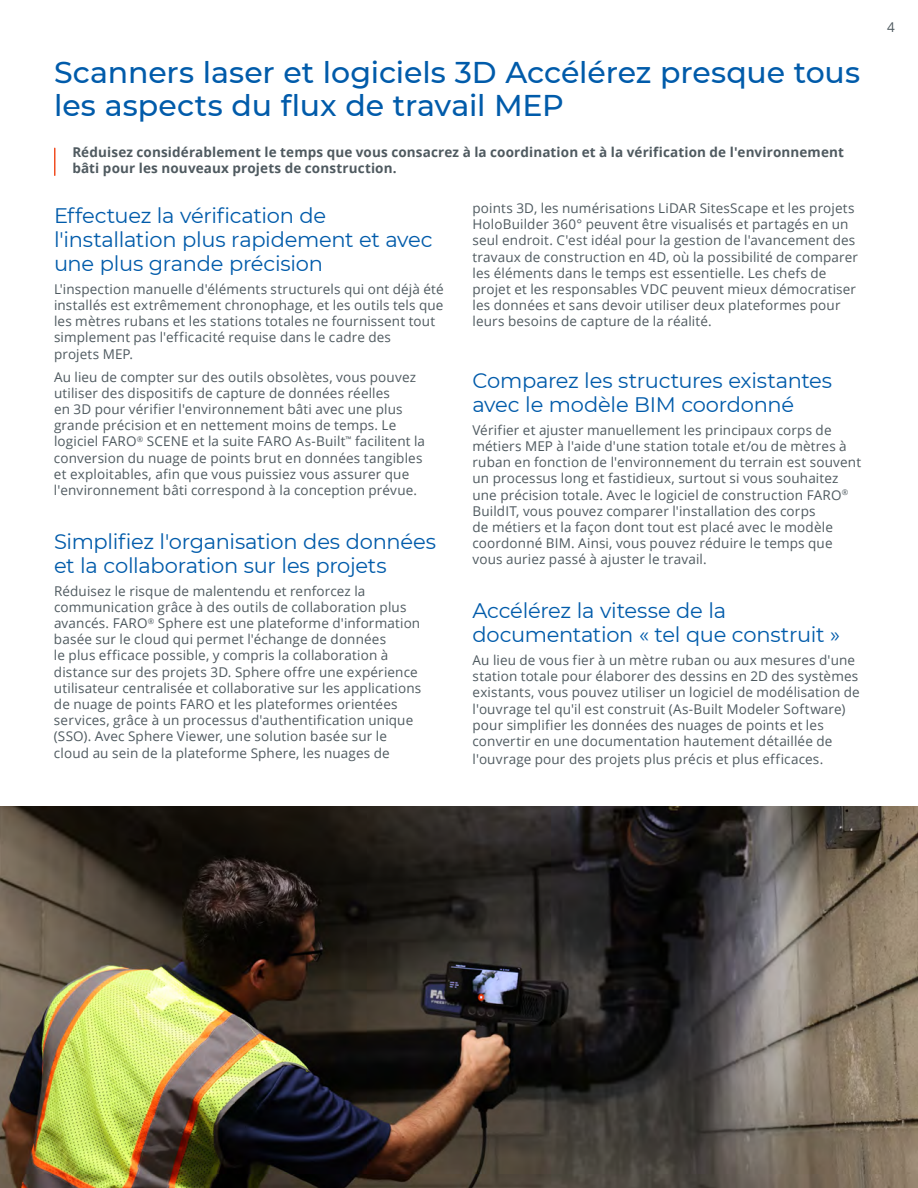
<style>
.page{position:relative;width:918px;height:1188px;background:#fff}
.page>*{position:absolute;margin:0;border:0;box-sizing:border-box;transform-origin:0 0}
.t1{font:500 30px/33px "Montserrat";letter-spacing:-.005em;color:#005baa}
.t2{font:21px/24px "Montserrat";letter-spacing:-.015em;color:#005baa}
.t3{font:13.5px/16.2px "Open Sans";letter-spacing:.01em;color:#4f5a60}
.t4{font:700 13.5px/16.2px "Open Sans";letter-spacing:.01em;color:#4f5a60}
</style>
<div class="page">
<img style="left:0;top:807px;width:918px;height:381px">
<hr style="left:54px;top:148px;width:2px;height:27px;background:#f04e23">
<h1 class="t1" style="left:54px;top:55px;width:808px">Scanners laser et logiciels 3D Accélérez presque tous les aspects du flux de travail MEP</h1>
<p class="t4" style="left:72px;top:144px;width:773px">Réduisez considérablement le temps que vous consacrez à la coordination et à la vérification de l'environnement bâti pour les nouveaux projets de construction.</p>
<h2 class="t2" style="left:54px;top:203px;width:380px">Effectuez la vérification de l'installation plus rapidement et avec une plus grande précision</h2>
<p class="t3" style="left:54px;top:281px;width:391px">L'inspection manuelle d'éléments structurels qui ont déjà été installés est extrêmement chronophage, et les outils tels que les mètres rubans et les stations totales ne fournissent tout simplement pas l'efficacité requise dans le cadre des<br>projets MEP.</p>
<p class="t3" style="left:54px;top:368px;width:373px">Au lieu de compter sur des outils obsolètes, vous pouvez utiliser des dispositifs de capture de données réelles<br>en 3D pour vérifier l'environnement bâti avec une plus grande précision et en nettement moins de temps. Le logiciel FARO<sup>®</sup> SCENE et la suite FARO As-Built<sup>™</sup> facilitent la conversion du nuage de points brut en données tangibles et exploitables, afin que vous puissiez vous assurer que l'environnement bâti correspond à la conception prévue.</p>
<h2 class="t2" style="left:54px;top:529px;width:384px">Simplifiez l'organisation des données et la collaboration sur les projets</h2>
<p class="t3" style="left:54px;top:582px;width:369px">Réduisez le risque de malentendu et renforcez la communication grâce à des outils de collaboration plus avancés. FARO<sup>®</sup> Sphere est une plateforme d'information basée sur le cloud qui permet l'échange de données<br>le plus efficace possible, y compris la collaboration à distance sur des projets 3D. Sphere offre une expérience utilisateur centralisée et collaborative sur les applications de nuage de points FARO et les plateformes orientées services, grâce à un processus d'authentification unique (SSO). Avec Sphere Viewer, une solution basée sur le cloud au sein de la plateforme Sphere, les nuages de</p>
<p class="t3" style="left:472px;top:200px;width:387px">points 3D, les numérisations LiDAR SitesScape et les projets HoloBuilder 360° peuvent être visualisés et partagés en un seul endroit. C'est idéal pour la gestion de l'avancement des travaux de construction en 4D, où la possibilité de comparer les éléments dans le temps est essentielle. Les chefs de projet et les responsables VDC peuvent mieux démocratiser les données et sans devoir utiliser deux plateformes pour leurs besoins de capture de la réalité.</p>
<h2 class="t2" style="left:472px;top:368px;width:361px">Comparez les structures existantes avec le modèle BIM coordonné</h2>
<p class="t3" style="left:472px;top:421px;width:390px">Vérifier et ajuster manuellement les principaux corps de métiers MEP à l'aide d'une station totale et/ou de mètres à ruban en fonction de l'environnement du terrain est souvent un processus long et fastidieux, surtout si vous souhaitez une précision totale. Avec le logiciel de construction FARO<sup>® </sup>BuildIT, vous pouvez comparer l'installation des corps<br>de métiers et la façon dont tout est placé avec le modèle coordonné BIM. Ainsi, vous pouvez réduire le temps que vous auriez passé à ajuster le travail.</p>
<h2 class="t2" style="left:472px;top:598px;width:369px">Accélérez la vitesse de la documentation « tel que construit »</h2>
<p class="t3" style="left:472px;top:652px;width:389px">Au lieu de vous fier à un mètre ruban ou aux mesures d'une station totale pour élaborer des dessins en 2D des systèmes existants, vous pouvez utiliser un logiciel de modélisation de l'ouvrage tel qu'il est construit (As-Built Modeler Software) pour simplifier les données des nuages de points et les convertir en une documentation hautement détaillée de</p>
<p class="t3" style="left:472px;top:751px;width:352px">l'ouvrage pour des projets plus précis et plus efficaces.</p>
<p class="t3" style="left:887px;top:19px;width:9px">4</p>
</div>
